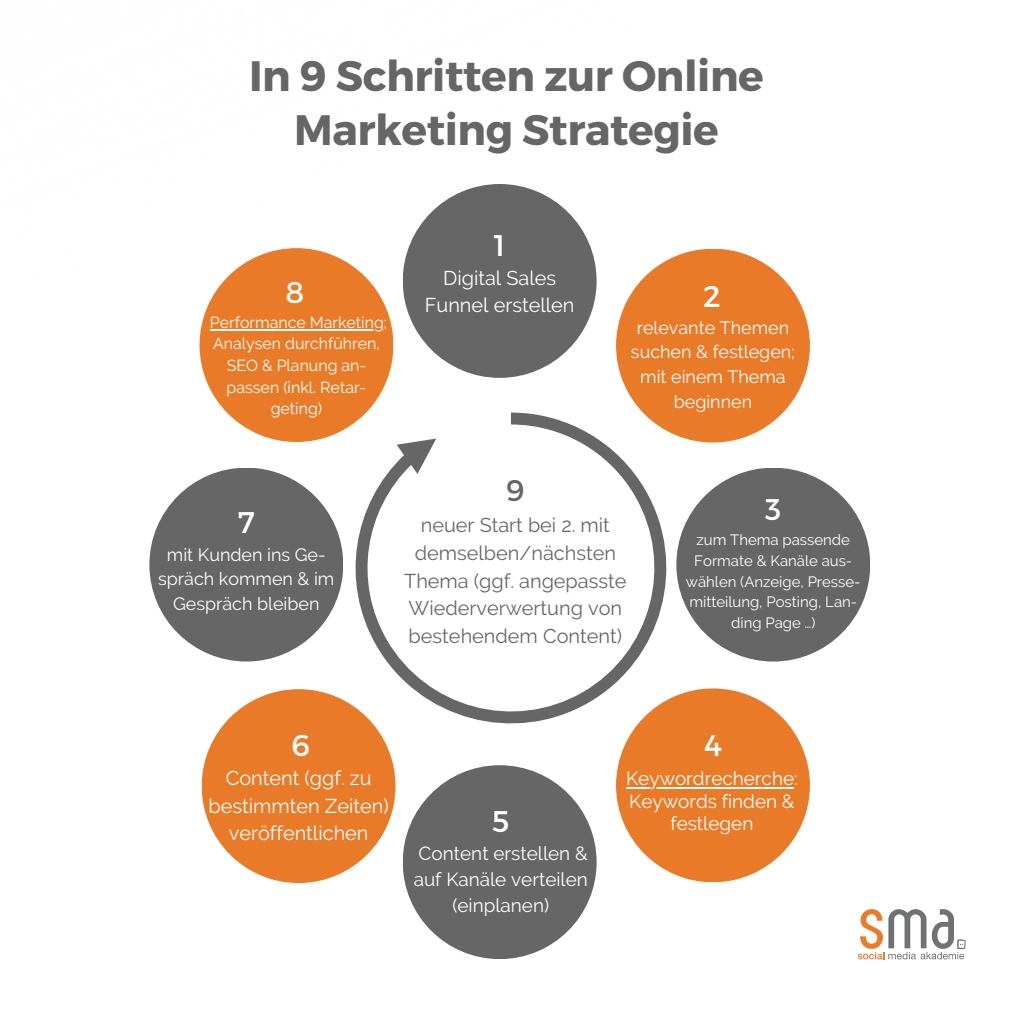
<style>
.page{position:relative;width:1013px;height:1013px;background:#fff}
.page>*{position:absolute;margin:0;border:0;box-sizing:border-box;transform-origin:0 0}
.t1{font:700 42.5px/54.4px "Montserrat";letter-spacing:-.01em;color:#666;text-align:center}
.t2{font:29.88px "Montserrat";color:#fff}
.t3{font:29.88px "Montserrat";color:#666}
.t4{font:19.88px/27.6px "Raleway";color:#666;text-align:center}
.t5{font:19.88px/27.6px "Raleway";color:#fff;text-align:center}
.t6{font:18.88px/22.4px "Raleway";color:#fff;text-align:center}
.t7{font:17.88px/24.6px "Raleway";color:#fff;text-align:center}
.t8{font:15.88px/21.6px "Raleway";color:#fff;text-align:center}
.t9{font:14.88px/20.9px "Raleway";color:#fff;text-align:center}
</style>
<div class="page">
<div style="left:199px;top:248px;width:194px;height:194px;background:#e97b28;border-radius:50%"></div>
<div style="left:149px;top:467px;width:194px;height:194px;background:#666;border-radius:50%"></div>
<div style="left:202px;top:689px;width:193px;height:194px;background:#e97b28;border-radius:50%"></div>
<div style="left:616px;top:249px;width:194px;height:193px;background:#e97b28;border-radius:50%"></div>
<div style="left:676px;top:467px;width:194px;height:194px;background:#666;border-radius:50%"></div>
<div style="left:616px;top:688px;width:194px;height:194px;background:#e97b28;border-radius:50%"></div>
<div style="left:403px;top:184px;width:193px;height:194px;background:#666;border-radius:50%"></div>
<div style="left:403px;top:765px;width:193px;height:194px;background:#666;border-radius:50%"></div>
<svg style="left:340px;top:412px;width:348px;height:333px"></svg>
<hr style="left:626px;top:787px;width:168px;height:1px;background:#fff">
<hr style="left:210px;top:329px;width:174px;height:1px;background:#fff">
<svg style="left:857px;top:909px;width:108px;height:50px"></svg>
<h1 class="t1" style="left:249px;top:49px;width:516px">In 9 Schritten zur Online<br>Marketing Strategie</h1>
<h2 class="t2" style="left:285px;top:274px;width:20px">8</h2>
<p class="t8" style="left:210px;top:311px;width:179px">Performance Marketing;<br>Analysen durchführen,<br>SEO &amp; Planung an&shy;passen (inkl. Retar&shy;geting)</p>
<h2 class="t2" style="left:494px;top:227px;width:13px">1</h2>
<p class="t5" style="left:425px;top:264px;width:151px">Digital Sales<br>Funnel erstellen</p>
<h2 class="t2" style="left:703px;top:278px;width:19px">2</h2>
<p class="t7" style="left:631px;top:315px;width:165px">relevante Themen suchen &amp; festlegen; mit einem Thema beginnen</p>
<h2 class="t2" style="left:238px;top:504px;width:19px">7</h2>
<p class="t7" style="left:158px;top:542px;width:178px">mit Kunden ins Ge&shy;spräch kommen &amp; im<br>Gespräch bleiben</p>
<h2 class="t3" style="left:506px;top:472px;width:20px">9</h2>
<p class="t4" style="left:404px;top:511px;width:224px">neuer Start bei 2. mit demselben/nächsten<br>Thema (ggf. angepasste<br>Wiederverwertung von bestehendem Content)</p>
<h2 class="t2" style="left:765px;top:491px;width:18px">3</h2>
<p class="t9" style="left:686px;top:529px;width:176px">zum Thema passende<br>Formate &amp; Kanäle aus&shy;wählen (Anzeige, Presse&shy;mitteilung, Posting, Lan&shy;ding Page …)</p>
<h2 class="t2" style="left:292px;top:727px;width:20px">6</h2>
<p class="t5" style="left:209px;top:764px;width:182px">Content (ggf. zu bestimmten Zeiten) veröffentlichen</p>
<h2 class="t2" style="left:492px;top:803px;width:19px">5</h2>
<p class="t6" style="left:414px;top:840px;width:176px;line-height:26.1px">Content erstellen &amp; auf Kanäle verteilen (einplanen)</p>
<h2 class="t2" style="left:704px;top:727px;width:19px">4</h2>
<p class="t6" style="left:626px;top:767px;width:173px">Keywordrecherche:<br>Keywords finden &amp; festlegen</p>
</div>
